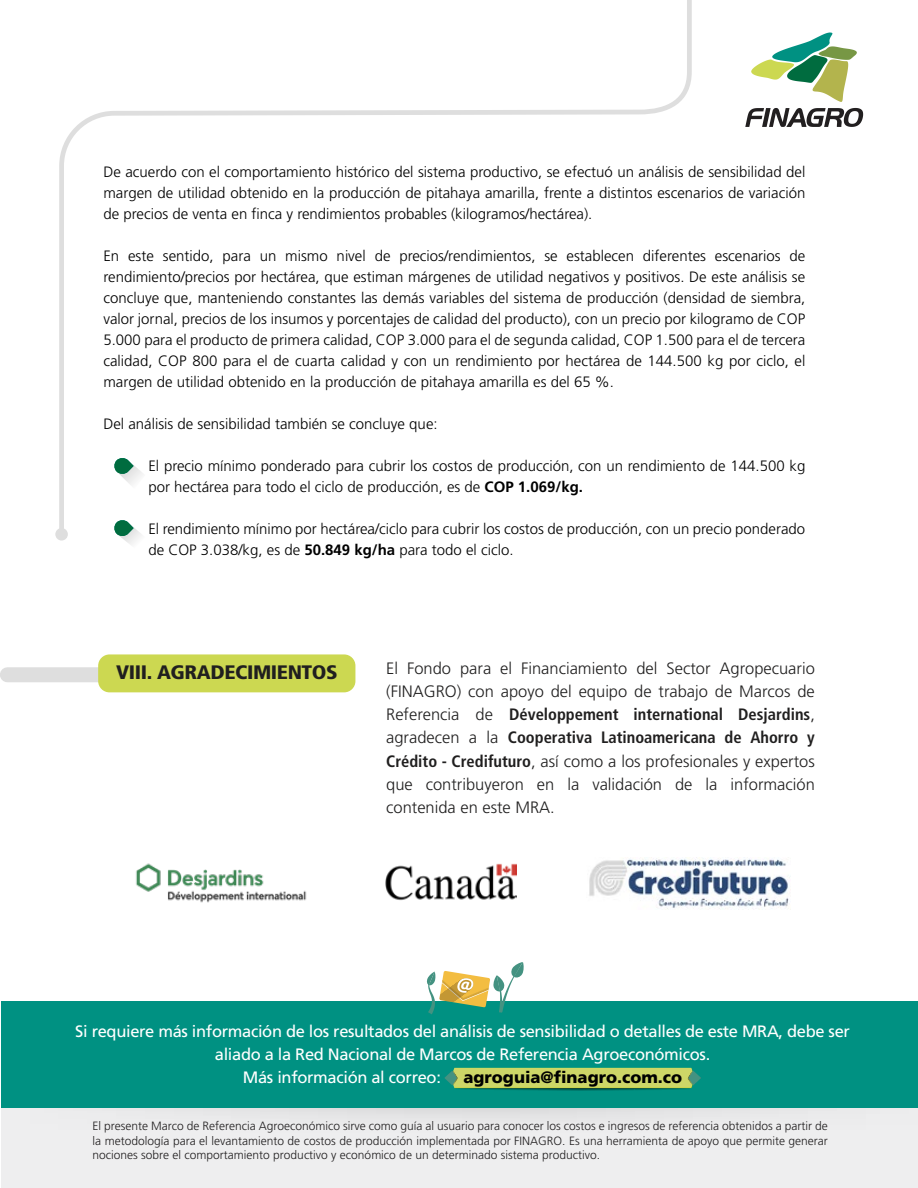
<style>
.page{position:relative;width:918px;height:1188px;background:#fff}
.page>*{position:absolute;margin:0;border:0;box-sizing:border-box;transform-origin:0 0}
.t1{font:900 condensed 19.5px "Frutiger";letter-spacing:-.02em;color:#201f1f;scale:1.1 1}
.t2{font:300 16.5px/23.2px "Frutiger";color:#201f1f;text-align:justify}
.t3{font:16.5px "Frutiger";letter-spacing:-.02em;color:#fff}
.t4{font:900 16.5px "Frutiger";color:#000}
.t5{font:300 15px/21px "Frutiger";color:#000;text-align:justify}
.t6{font:300 12px/14.4px "Frutiger";color:#211f20;text-align:justify}
.s1{font-weight:700}
.s2{font-weight:700;font-stretch:condensed}
</style>
<div class="page">
<svg style="left:123px;top:539px;width:14px;height:6px"></svg>
<div style="left:1px;top:1091px;width:917px;height:97px;background:#eeeeef"></div>
<div style="left:1px;top:1001px;width:917px;height:106px;background:#009182"></div>
<svg style="left:1px;top:1068px;width:917px;height:50px"></svg>
<svg style="left:426px;top:962px;width:98px;height:52px"></svg>
<div style="left:7px;top:667px;width:177px;height:15px;background:#dedede"></div>
<div style="left:98px;top:654px;width:257px;height:38px;background:#ccd851;border-radius:11px"></div>
<img style="left:136px;top:863px;width:171px;height:40px">
<img style="left:385px;top:863px;width:131px;height:38px">
<svg style="left:59px;top:0;width:633px;height:539px"></svg>
<div style="left:55px;top:528px;width:13px;height:13px;background:#dedede;border-radius:50%"></div>
<svg style="left:751px;top:33px;width:106px;height:69px"></svg>
<svg style="left:745px;top:108px;width:118px;height:19px"></svg>
<img style="left:589px;top:857px;width:200px;height:52px">
<p class="t5" style="left:103px;top:161px;width:704px">De acuerdo con el comportamiento histórico del sistema productivo, se efectuó un análisis de sensibilidad del margen de utilidad obtenido en la producción de pitahaya amarilla, frente a distintos escenarios de variación de precios de venta en finca y rendimientos probables (kilogramos/hectárea).</p>
<p class="t5" style="left:103px;top:245px;width:704px">En este sentido, para un mismo nivel de precios/rendimientos, se establecen diferentes escenarios de rendimiento/precios por hectárea, que estiman márgenes de utilidad negativos y positivos. De este análisis se concluye que, manteniendo constantes las demás variables del sistema de producción (densidad de siembra, valor jornal, precios de los insumos y porcentajes de calidad del producto), con un precio por kilogramo de COP 5.000 para el producto de primera calidad, COP 3.000 para el de segunda calidad, COP 1.500 para el de tercera calidad, COP 800 para el de cuarta calidad y con un rendimiento por hectárea de 144.500 kg por ciclo, el margen de utilidad obtenido en la producción de pitahaya amarilla es del 65 %.</p>
<p class="t5" style="left:103px;top:413px;width:336px">Del análisis de sensibilidad también se concluye que:</p>
<p class="t5" style="left:148px;top:455px;width:658px">El precio mínimo ponderado para cubrir los costos de producción, con un rendimiento de 144.500 kg por hectárea para todo el ciclo de producción, es de <span class="s1">COP 1.069/kg.</span></p>
<p class="t5" style="left:148px;top:518px;width:658px">El rendimiento mínimo por hectárea/ciclo para cubrir los costos de producción, con un precio ponderado de COP 3.038/kg, es de <span class="s1">50.849 kg/ha</span> para todo el ciclo.</p>
<h1 class="t1" style="left:116px;top:661px;width:203px">VIII. AGRADECIMIENTOS</h1>
<p class="t2" style="left:386px;top:657px;width:430px">El Fondo para el Financiamiento del Sector Agropecuario (FINAGRO) con apoyo del equipo de trabajo de Marcos de Referencia de <span class="s2">Développement international Desjardins</span>, agradecen a la <span class="s2">Cooperativa Latinoamericana de Ahorro y Crédito - Credifuturo</span>, así como a los profesionales y expertos que contribuyeron en la validación de la información contenida en este MRA.</p>
<p class="t3" style="left:75px;top:1021px;width:776px">Si requiere más información de los resultados del análisis de sensibilidad o detalles de este MRA, debe ser</p>
<p class="t3" style="left:215px;top:1044px;width:497px">aliado a la Red Nacional de Marcos de Referencia Agroeconómicos.</p>
<p class="t3" style="left:243px;top:1068px;width:200px">Más información al correo:</p>
<p class="t4" style="left:464px;top:1067px;width:220px">agroguia@finagro.com.co</p>
<p class="t6" style="left:93px;top:1119px;width:737px">El presente Marco de Referencia Agroeconómico sirve como guía al usuario para conocer los costos e ingresos de referencia obtenidos a partir de la metodología para el levantamiento de costos de producción implementada por FINAGRO. Es una herramienta de apoyo que permite generar nociones sobre el comportamiento productivo y económico de un determinado sistema productivo.</p>
</div>
